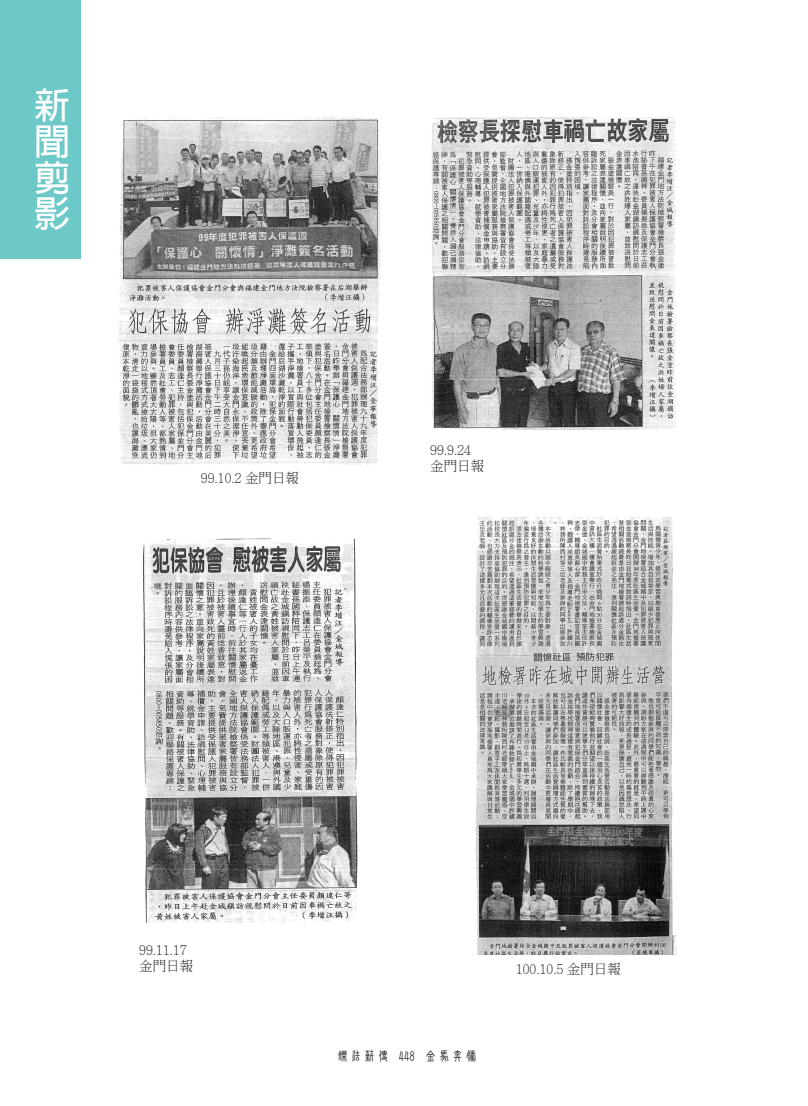
<style>
.page{position:relative;width:808px;height:1106px;background:#fff}
.page>*{position:absolute;margin:0;border:0;box-sizing:border-box;transform-origin:0 0}
.t1{font:700 36px/36px "Adobe Fan Heiti Std";color:#fff;text-align:justify}
.t2{font:300 13.5px "Adobe Ming Std";color:#231f20}
.t3{font:13.5px "DF New Chuan Md HKP BF";color:#231f20}
</style>
<div class="page">
<div style="left:0;top:0;width:81px;height:259px;background:#6cc9c7"></div>
<img style="left:143px;top:538px;width:215px;height:388px">
<img style="left:431px;top:117px;width:245px;height:312px">
<img style="left:118px;top:117px;width:263px;height:348px">
<img style="left:475px;top:518px;width:202px;height:436px">
<p class="t1" style="left:34px;top:89px;width:36px">新聞剪影</p>
<p class="t2" style="left:201px;top:470px;width:100px">99.10.2 金門日報</p>
<p class="t2" style="left:430px;top:442px;width:42px">99.9.24</p>
<p class="t2" style="left:430px;top:458px;width:55px">金門日報</p>
<p class="t2" style="left:139px;top:942px;width:49px">99.11.17</p>
<p class="t2" style="left:139px;top:958px;width:55px">金門日報</p>
<p class="t3" style="left:336px;top:1049px;width:143px">鑠法薪傳 448 金馬奔騰</p>
<p class="t2" style="left:516px;top:961px;width:106px">100.10.5 金門日報</p>
</div>
